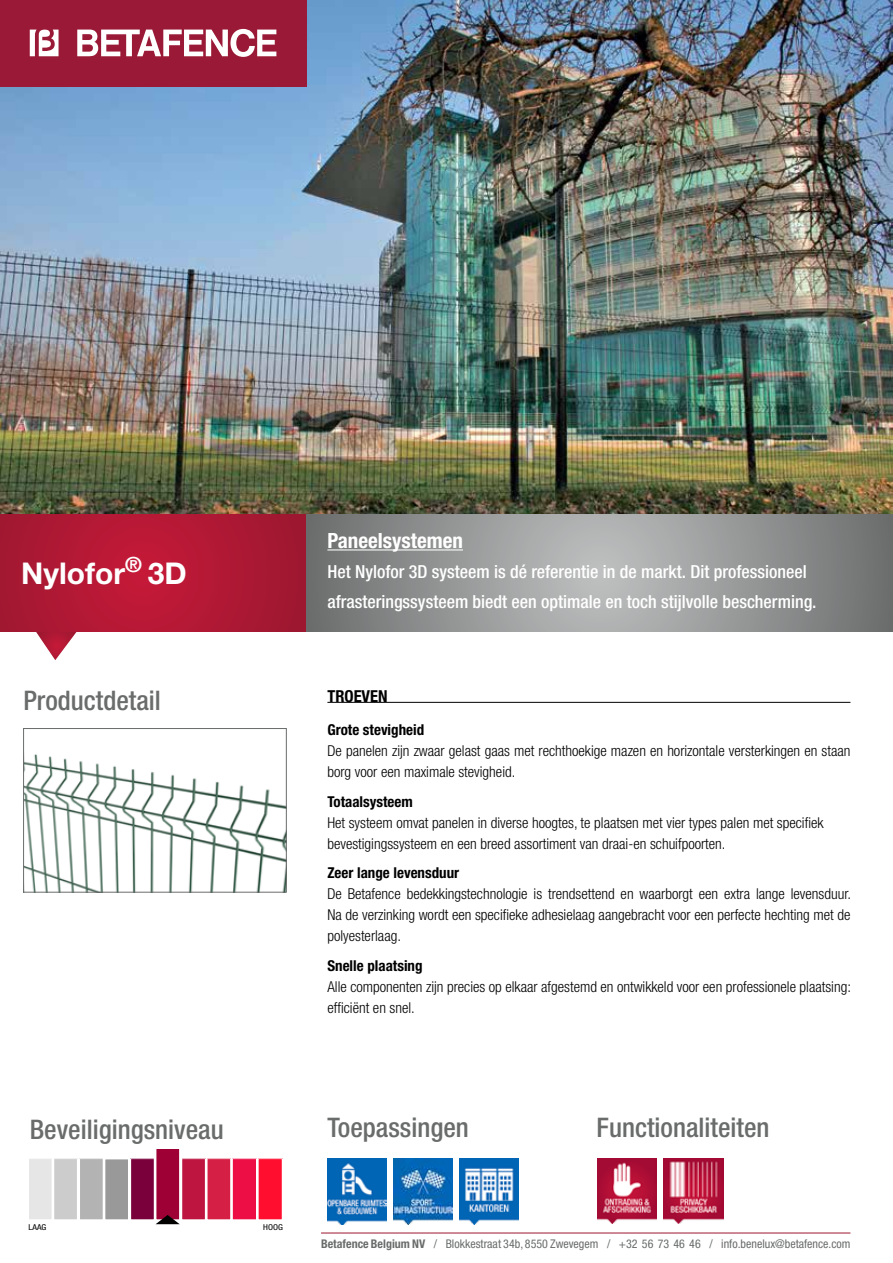
<style>
.page{position:relative;width:893px;height:1263px;background:#fff}
.page>*{position:absolute;margin:0;border:0;box-sizing:border-box;transform-origin:0 0}
.t1{font:700 30px "Helvetica Neue LT Std";color:#fff}
.t2{font:500 condensed 27px "Helvetica Neue";color:#6a6c6c}
.t3{font:500 condensed 27px "Helvetica Neue LT Std";color:#6a6c6c}
.t4{font:700 condensed 21px "Helvetica Neue";color:#fff}
.t5{font:500 condensed 18px/30px "Helvetica Neue";color:#fff}
.t6{font:700 condensed 16.5px "Helvetica Neue LT Std";color:#000}
.t7{font:300 condensed 15px/21px "Helvetica Neue LT Std";color:#000}
.t8{font:700 condensed 15px "Helvetica Neue LT Std";color:#000}
.t9{font:condensed 12px "Helvetica Neue LT Std";color:#6a6c6c}
.t10{font:condensed 8.1px "Helvetica Neue";color:#000;scale:1.11 1}
.t11{font:condensed 7.5px "Helvetica Neue LT Std";color:#000;scale:1.53 1}
.s1{font-weight:700}
</style>
<div class="page">
<hr style="left:892px;top:1105px;width:1px;height:158px;background:#bfc0c1">
<img style="left:0;top:0;width:893px;height:514px">
<img style="left:25px;top:754px;width:260px;height:136px">
<div style="left:23px;top:728px;width:264px;height:164px;border:1px solid #6a6c6c"></div>
<svg style="left:35px;top:631px;width:43px;height:29px"></svg>
<svg style="left:0;top:514px;width:306px;height:117px;background:#b01833"></svg>
<svg style="left:306px;top:514px;width:587px;height:117px;background:#949596"></svg>
<hr style="left:327px;top:549px;width:136px;height:1px;background:#fff">
<hr style="left:327px;top:702px;width:523px;height:1px;background:#000">
<div style="left:0;top:0;width:306px;height:86px;background:#9a1936"></div>
<svg style="left:77px;top:29px;width:199px;height:28px"></svg>
<svg style="left:30px;top:30px;width:29px;height:26px"></svg>
<img style="left:393px;top:1159px;width:60px;height:65px">
<img style="left:327px;top:1159px;width:60px;height:66px">
<svg style="left:30px;top:1159px;width:22px;height:60px"></svg>
<div style="left:54px;top:1159px;width:24px;height:61px;background:#ccc"></div>
<div style="left:53px;top:1158px;width:25px;height:62px;border:1px solid #fff"></div>
<div style="left:79px;top:1159px;width:24px;height:61px;background:#b3b3b3"></div>
<div style="left:79px;top:1158px;width:24px;height:62px;border:1px solid #fff"></div>
<div style="left:105px;top:1159px;width:24px;height:61px;background:#999"></div>
<div style="left:105px;top:1159px;width:24px;height:61px;border:1px solid #fff"></div>
<div style="left:131px;top:1159px;width:23px;height:61px;background:#7a003b"></div>
<div style="left:130px;top:1158px;width:25px;height:62px;border:1px solid #fff"></div>
<div style="left:207px;top:1159px;width:24px;height:61px;background:#d61f45"></div>
<div style="left:207px;top:1158px;width:24px;height:62px;border:1px solid #fff"></div>
<div style="left:182px;top:1159px;width:23px;height:61px;background:#bd1540"></div>
<div style="left:181px;top:1158px;width:25px;height:62px;border:1px solid #fff"></div>
<div style="left:232px;top:1159px;width:25px;height:61px;background:#ed0e45"></div>
<div style="left:232px;top:1158px;width:25px;height:62px;border:1px solid #fff"></div>
<div style="left:258px;top:1159px;width:24px;height:61px;background:#ff0e2f"></div>
<div style="left:258px;top:1158px;width:25px;height:62px;border:1px solid #fff"></div>
<svg style="left:156px;top:1149px;width:24px;height:75px;background:#9b1140"></svg>
<img style="left:597px;top:1158px;width:60px;height:65px">
<img style="left:663px;top:1158px;width:60px;height:65px">
<img style="left:459px;top:1159px;width:60px;height:65px">
<hr style="left:321px;top:1233px;width:529px;height:1px;background:#9d172f">
<h1 class="t1" style="left:21px;top:554px;width:167px">Nylofor<sup>®</sup> 3D</h1>
<h2 class="t2" style="left:23px;top:684px;width:139px">Productdetail</h2>
<h3 class="t4" style="left:327px;top:528px;width:137px">Paneelsystemen</h3>
<p class="t5" style="left:327px;top:556px;width:490px">Het Nylofor 3D systeem is dé referentie in de markt. Dit professioneel afrasteringssysteem biedt een optimale en toch stijlvolle bescherming.</p>
<p class="t6" style="left:327px;top:687px;width:62px">TROEVEN</p>
<p class="t8" style="left:327px;top:721px;width:98px">Grote stevigheid</p>
<p class="t7" style="left:327px;top:740px;width:525px">De panelen zijn zwaar gelast gaas met rechthoekige mazen en horizontale versterkingen en staan borg voor een maximale stevigheid.</p>
<p class="t8" style="left:327px;top:792px;width:87px">Totaalsysteem</p>
<p class="t7" style="left:327px;top:812px;width:498px">Het systeem omvat panelen in diverse hoogtes, te plaatsen met vier types palen met specifiek bevestigingssysteem en een breed assortiment van draai-en schuifpoorten.</p>
<p class="t8" style="left:327px;top:864px;width:133px">Zeer lange levensduur</p>
<p class="t7" style="left:327px;top:883px;width:525px;text-align:justify">De Betafence bedekkingstechnologie is trendsettend en waarborgt een extra lange levensduur.<br>Na de verzinking wordt een specifieke adhesielaag aangebracht voor een perfecte hechting met de polyesterlaag.</p>
<p class="t8" style="left:327px;top:956px;width:97px">Snelle plaatsing</p>
<p class="t7" style="left:327px;top:976px;width:525px">Alle componenten zijn precies op elkaar afgestemd en ontwikkeld voor een professionele plaatsing: efficiënt en snel.</p>
<h2 class="t3" style="left:327px;top:1111px;width:143px">Toepassingen</h2>
<h2 class="t2" style="left:30px;top:1113px;width:195px">Beveiligingsniveau</h2>
<h2 class="t3" style="left:597px;top:1111px;width:174px">Functionaliteiten</h2>
<p class="t10" style="left:263px;top:1222px;width:19px">HOOG</p>
<p class="t10" style="left:29px;top:1222px;width:18px">LAAG</p>
<p class="t11" style="left:262px;top:1222px;width:15px">HIGH</p>
<p class="t11" style="left:28px;top:1223px;width:14px">LOW</p>
<p class="t9" style="left:321px;top:1237px;width:531px"><span class="s1">Betafence Belgium NV</span> / Blokkestraat 34b, 8550 Zwevegem / +32 56 73 46 46 / info.benelux@betafence.com</p>
</div>
